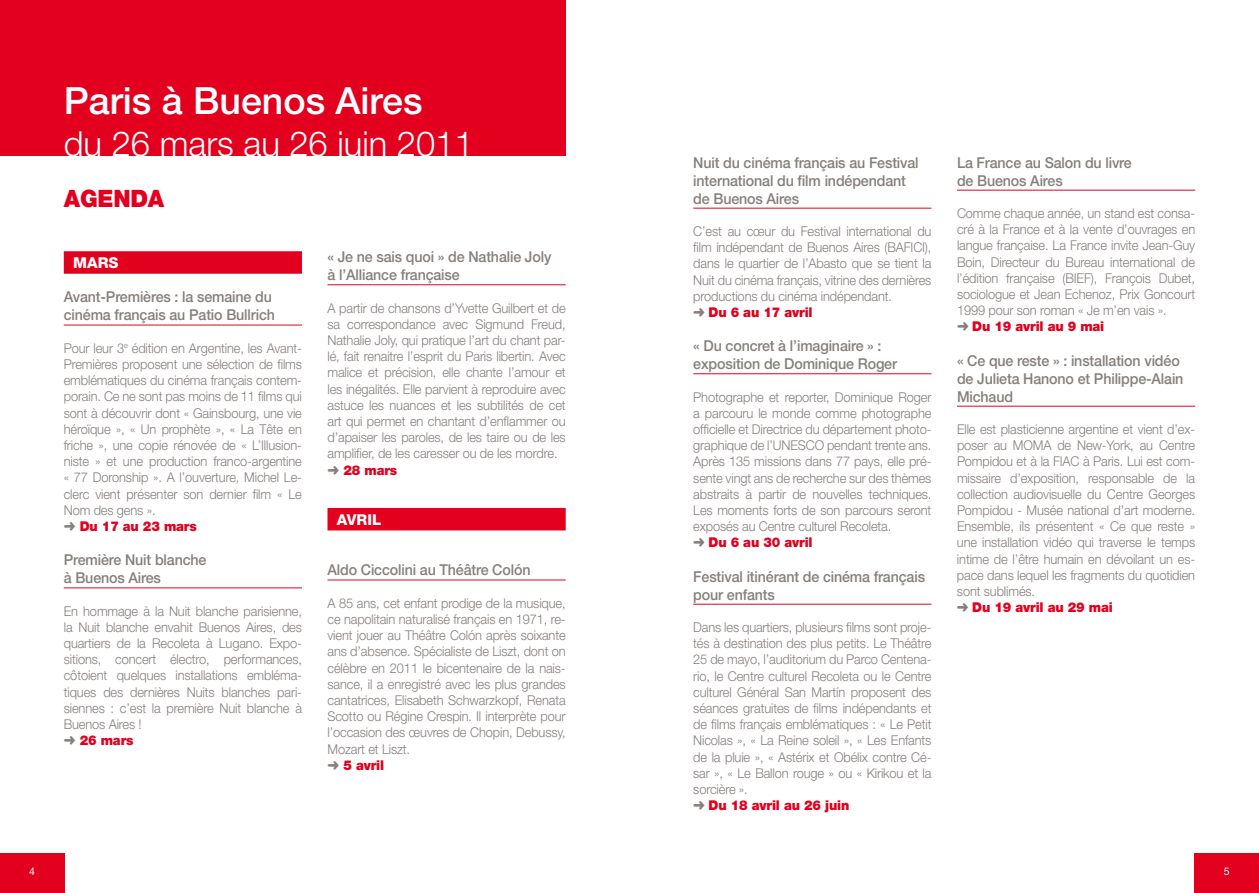
<style>
.page{position:relative;width:1259px;height:893px;background:#fff}
.page>*{position:absolute;margin:0;border:0;box-sizing:border-box;transform-origin:0 0}
.t1{font:500 37.5px "Helvetica Neue";color:#fff}
.t2{font:300 34.5px "Helvetica Neue";color:#fff}
.t3{font:900 24px "Helvetica Neue";letter-spacing:-.01em;color:#e2001e;scale:.95 1}
.t4{font:500 15px/18px "Helvetica Neue";letter-spacing:-.01em;color:#867f7c;scale:.95 1}
.t5{font:800 15px "Helvetica Neue";color:#fff}
.t6{font:300 13.5px/16.2px "Helvetica Neue";letter-spacing:-.01em;color:#867f7c;text-align:justify;scale:.95 1}
.t7{font:900 13.5px "Helvetica Neue";letter-spacing:-.01em;color:#e2001e;scale:.95 1}
.t8{font:10.5px "Helvetica Neue";color:#fff}
</style>
<div class="page">
<div style="left:0;top:0;width:566px;height:156px;background:#e2001e"></div>
<div style="left:64px;top:251px;width:238px;height:23px;background:#e2001e"></div>
<hr style="left:64px;top:325px;width:238px;height:1px;background:#e2001e">
<hr style="left:64px;top:587px;width:238px;height:1px;background:#e2001e">
<hr style="left:693px;top:208px;width:238px;height:1px;background:#e2001e">
<hr style="left:693px;top:373px;width:238px;height:1px;background:#e2001e">
<hr style="left:693px;top:604px;width:238px;height:1px;background:#e2001e">
<hr style="left:327px;top:284px;width:239px;height:1px;background:#e2001e">
<div style="left:327px;top:508px;width:239px;height:22px;background:#e2001e"></div>
<hr style="left:327px;top:580px;width:239px;height:1px;background:#e2001e">
<hr style="left:957px;top:190px;width:238px;height:1px;background:#e2001e">
<hr style="left:957px;top:406px;width:238px;height:1px;background:#e2001e">
<div style="left:1194px;top:854px;width:64px;height:39px;background:#e2001e"></div>
<div style="left:0;top:854px;width:64px;height:39px;background:#e2001e"></div>
<h1 class="t1" style="left:64px;top:79px;width:360px">Paris à Buenos Aires</h1>
<h2 class="t2" style="left:64px;top:122px;width:411px">du 26 mars au 26 juin 2011</h2>
<h3 class="t3" style="left:64px;top:184px;width:107px">AGENDA</h3>
<p class="t5" style="left:73px;top:254px;width:47px">MARS</p>
<p class="t4" style="left:64px;top:288px;width:224px">Avant-Premières : la semaine du cinéma français au Patio Bullrich</p>
<p class="t6" style="left:64px;top:340px;width:252px">Pour leur 3<sup>e</sup> édition en Argentine, les Avant-Premières proposent une sélection de films emblématiques du cinéma français contem&shy;porain. Ce ne sont pas moins de 11 films qui sont à découvrir dont « Gainsbourg, une vie héroïque », « Un prophète », « La Tête en friche », une copie rénovée de « L’Illusion&shy;niste » et une production franco-argentine « 77 Doronship ». A l’ouverture, Michel Le&shy;clerc vient présenter son dernier film « Le Nom des gens ».</p>
<p class="t7" style="left:80px;top:518px;width:125px">Du 17 au 23 mars</p>
<p class="t4" style="left:64px;top:551px;width:152px">Première Nuit blanche à Buenos Aires</p>
<p class="t6" style="left:64px;top:602px;width:252px">En hommage à la Nuit blanche parisienne, la Nuit blanche envahit Buenos Aires, des quartiers de la Recoleta à Lugano. Expo&shy;sitions, concert électro, performances, côtoient quelques installations embléma&shy;tiques des dernières Nuits blanches pari&shy;siennes : c’est la première Nuit blanche à Buenos Aires !</p>
<p class="t7" style="left:80px;top:732px;width:58px">26 mars</p>
<p class="t4" style="left:327px;top:248px;width:237px">« Je ne sais quoi » de Nathalie Joly à l’Alliance française</p>
<p class="t6" style="left:327px;top:299px;width:252px">A partir de chansons d’Yvette Guilbert et de sa correspondance avec Sigmund Freud, Nathalie Joly, qui pratique l’art du chant par&shy;lé, fait renaitre l’esprit du Paris libertin. Avec malice et précision, elle chante l’amour et les inégalités. Elle parvient à reproduire avec astuce les nuances et les subtilités de cet art qui permet en chantant d’enflammer ou d’apaiser les paroles, de les taire ou de les amplifier, de les caresser ou de les mordre.</p>
<p class="t7" style="left:343px;top:462px;width:58px">28 mars</p>
<p class="t5" style="left:337px;top:511px;width:46px">AVRIL</p>
<p class="t4" style="left:327px;top:561px;width:215px">Aldo Ciccolini au Théâtre Colón</p>
<p class="t6" style="left:327px;top:595px;width:252px">A 85 ans, cet enfant prodige de la musique, ce napolitain naturalisé français en 1971, re&shy;vient jouer au Théâtre Colón après soixante ans d’absence. Spécialiste de Liszt, dont on célèbre en 2011 le bicentenaire de la nais&shy;sance, il a enregistré avec les plus grandes cantatrices, Elisabeth Schwarzkopf, Renata Scotto ou Régine Crespin. Il interprète pour l’occasion des œuvres de Chopin, Debussy, Mozart et Liszt.</p>
<p class="t7" style="left:343px;top:757px;width:44px">5 avril</p>
<p class="t4" style="left:693px;top:153px;width:239px">Nuit du cinéma français au Festival international du film indépendant de Buenos Aires</p>
<p class="t6" style="left:693px;top:223px;width:252px">C’est au cœur du Festival international du film indépendant de Buenos Aires (BAFICI), dans le quartier de l’Abasto que se tient la Nuit du cinéma français, vitrine des dernières productions du cinéma indépendant.</p>
<p class="t7" style="left:708px;top:304px;width:111px">Du 6 au 17 avril</p>
<p class="t4" style="left:693px;top:337px;width:216px">« Du concret à l’imaginaire » : exposition de Dominique Roger</p>
<p class="t6" style="left:693px;top:388px;width:252px">Photographe et reporter, Dominique Roger a parcouru le monde comme photographe officielle et Directrice du département photo&shy;graphique de l’UNESCO pendant trente ans.<br>Après 135 missions dans 77 pays, elle pré&shy;sente vingt ans de recherche sur des thèmes abstraits à partir de nouvelles techniques.<br>Les moments forts de son parcours seront exposés au Centre culturel Recoleta.</p>
<p class="t7" style="left:708px;top:534px;width:111px">Du 6 au 30 avril</p>
<p class="t4" style="left:693px;top:567px;width:245px">Festival itinérant de cinéma français pour enfants</p>
<p class="t6" style="left:693px;top:619px;width:252px">Dans les quartiers, plusieurs films sont proje&shy;tés à destination des plus petits. Le Théâtre 25 de mayo, l’auditorium du Parco Centena&shy;rio, le Centre culturel Recoleta ou le Centre culturel Général San Martín proposent des séances gratuites de films indépendants et de films français emblématiques : « Le Petit Nicolas », « La Reine soleil », « Les Enfants de la pluie », « Astérix et Obélix contre Cé&shy;sar », « Le Ballon rouge » ou « Kirikou et la sorcière ».</p>
<p class="t7" style="left:708px;top:797px;width:150px">Du 18 avril au 26 juin</p>
<p class="t4" style="left:957px;top:153px;width:185px">La France au Salon du livre de Buenos Aires</p>
<p class="t6" style="left:957px;top:205px;width:252px">Comme chaque année, un stand est consa&shy;cré à la France et à la vente d’ouvrages en langue française. La France invite Jean-Guy Boin, Directeur du Bureau international de l’édition française (BIEF), François Dubet, sociologue et Jean Echenoz, Prix Goncourt 1999 pour son roman « Je m’en vais ».</p>
<p class="t7" style="left:972px;top:318px;width:141px">Du 19 avril au 9 mai</p>
<p class="t4" style="left:957px;top:351px;width:240px">« Ce que reste » : installation vidéo de Julieta Hanono et Philippe-Alain<br>Michaud</p>
<p class="t6" style="left:957px;top:421px;width:252px">Elle est plasticienne argentine et vient d’ex&shy;poser au MOMA de New-York, au Centre Pompidou et à la FIAC à Paris. Lui est com&shy;missaire d’exposition, responsable de la collection audiovisuelle du Centre Georges Pompidou - Musée national d’art moderne.<br>Ensemble, ils présentent « Ce que reste » une installation vidéo qui traverse le temps intime de l’être humain en dévoilant un es&shy;pace dans lequel les fragments du quotidien sont sublimés.</p>
<p class="t7" style="left:972px;top:599px;width:149px">Du 19 avril au 29 mai</p>
<p class="t8" style="left:29px;top:865px;width:7px">4</p>
<p class="t8" style="left:1223px;top:865px;width:7px">5</p>
</div>
